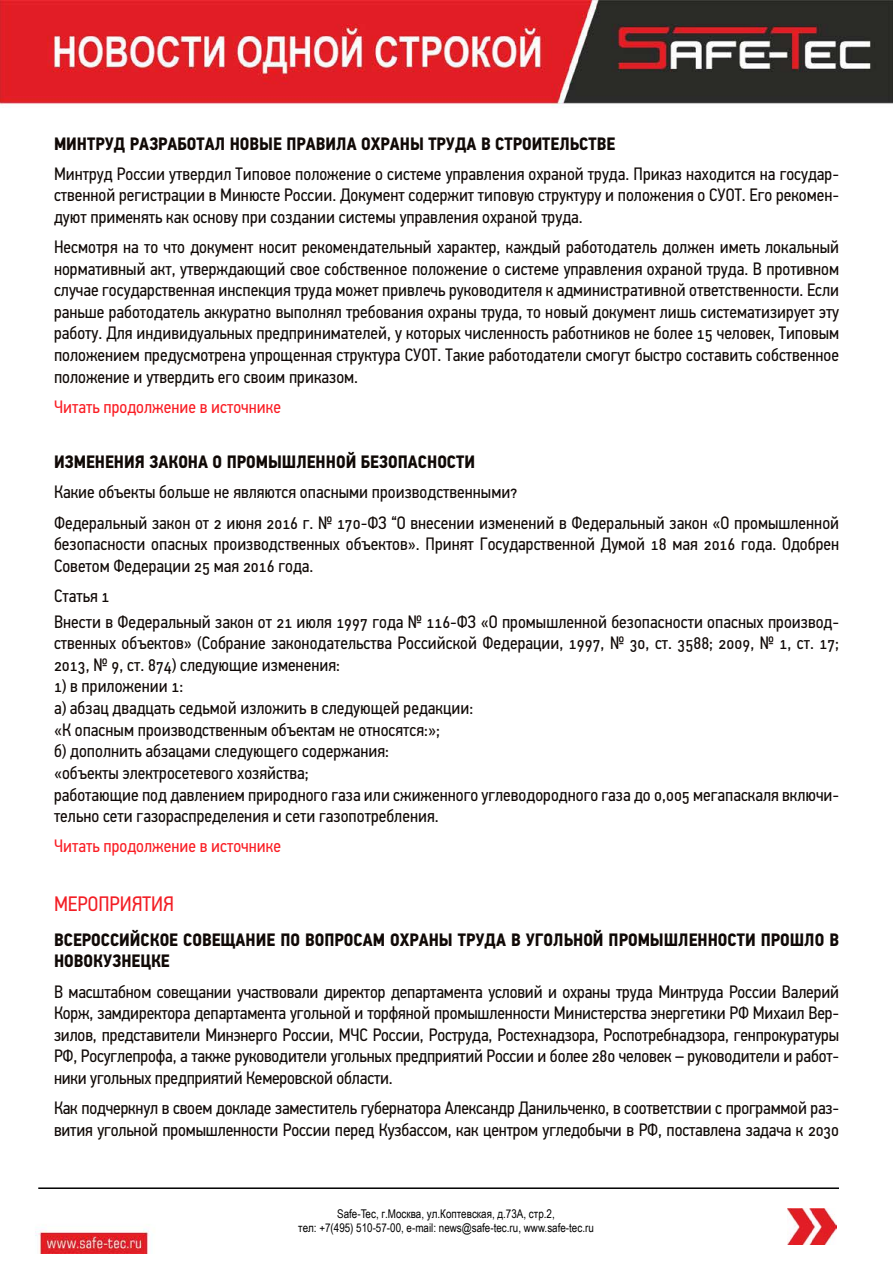
<style>
.page{position:relative;width:893px;height:1263px;background:#fff}
.page>*{position:absolute;margin:0;border:0;box-sizing:border-box;transform-origin:0 0}
.t1{font:21px "PF Din Text Cond Pro";color:#f31e25}
.t2{font:18px/21.6px "PF Din Text Cond Pro";color:#100906}
.t3{font:700 18px/21.6px "PF Din Text Cond Pro";color:#100906}
.t4{font:18px "PF Din Text Cond Pro";color:#fa1e25}
.t5{font:12px/14.4px "Arial Narrow";color:#000;text-align:center}
</style>
<div class="page">
<img style="left:0;top:0;width:893px;height:1254px">
<img style="left:787px;top:1209px;width:49px;height:35px">
<hr style="left:38px;top:1187px;width:801px;height:2px;background:#000">
<p class="t3" style="left:54px;top:132px;width:563px">МИНТРУД РАЗРАБОТАЛ НОВЫЕ ПРАВИЛА ОХРАНЫ ТРУДА В СТРОИТЕЛЬСТВЕ</p>
<p class="t2" style="left:54px;top:163px;width:787px;text-align:justify">Минтруд России утвердил Типовое положение о системе управления охраной труда. Приказ находится на государ&shy;ственной регистрации в Минюсте России. Документ содержит типовую структуру и положения о СУОТ. Его рекомен&shy;дуют применять как основу при создании системы управления охраной труда.</p>
<p class="t2" style="left:54px;top:236px;width:787px;text-align:justify">Несмотря на то что документ носит рекомендательный характер, каждый работодатель должен иметь локальный нормативный акт, утверждающий свое собственное положение о системе управления охраной труда. В противном случае государственная инспекция труда может привлечь руководителя к административной ответственности. Если раньше работодатель аккуратно выполнял требования охраны труда, то новый документ лишь систематизирует эту работу. Для индивидуальных предпринимателей, у которых численность работников не более 15 человек, Типовым положением предусмотрена упрощенная структура СУОТ. Такие работодатели смогут быстро составить собственное положение и утвердить его своим приказом.</p>
<p class="t4" style="left:54px;top:396px;width:228px">Читать продолжение в источнике</p>
<p class="t3" style="left:54px;top:451px;width:423px">ИЗМЕНЕНИЯ ЗАКОНА О ПРОМЫШЛЕННОЙ БЕЗОПАСНОСТИ</p>
<p class="t2" style="left:54px;top:477px;width:787px;line-height:30.2px">Какие объекты больше не являются опасными производственными?<br>Федеральный закон от 2 июня 2016 г. № 170-ФЗ “О внесении изменений в Федеральный закон «О промышленной</p>
<p class="t2" style="left:54px;top:533px;width:787px">безопасности опасных производственных объектов». Принят Государственной Думой 18 мая 2016 года. Одобрен<br>Советом Федерации 25 мая 2016 года.</p>
<p class="t2" style="left:54px;top:583px;width:787px;line-height:25.8px">Статья 1<br>Внести в Федеральный закон от 21 июля 1997 года № 116-ФЗ «О промышленной безопасности опасных производ-</p>
<p class="t2" style="left:54px;top:632px;width:787px">ственных объектов» (Собрание законодательства Российской Федерации, 1997, № 30, ст. 3588; 2009, № 1, ст. 17;<br>2013, № 9, ст. 874) следующие изменения:</p>
<p class="t2" style="left:54px;top:675px;width:787px">1) в приложении 1:<br>а) абзац двадцать седьмой изложить в следующей редакции:<br>«К опасным производственным объектам не относятся:»;<br>б) дополнить абзацами следующего содержания:<br>«объекты электросетевого хозяйства;<br>работающие под давлением природного газа или сжиженного углеводородного газа до 0,005 мегапаскаля включи&shy;тельно сети газораспределения и сети газопотребления.</p>
<p class="t4" style="left:54px;top:836px;width:228px">Читать продолжение в источнике</p>
<p class="t1" style="left:54px;top:892px;width:122px">МЕРОПРИЯТИЯ</p>
<p class="t3" style="left:54px;top:929px;width:787px">ВСЕРОССИЙСКОЕ СОВЕЩАНИЕ ПО ВОПРОСАМ ОХРАНЫ ТРУДА В УГОЛЬНОЙ ПРОМЫШЛЕННОСТИ ПРОШЛО В<br>НОВОКУЗНЕЦКЕ</p>
<p class="t2" style="left:54px;top:980px;width:787px;text-align:justify">В масштабном совещании участвовали директор департамента условий и охраны труда Минтруда России Валерий Корж, замдиректора департамента угольной и торфяной промышленности Министерства энергетики РФ Михаил Вер&shy;зилов, представители Минэнерго России, МЧС России, Роструда, Ростехнадзора, Роспотребнадзора, генпрокуратуры РФ, Росуглепрофа, а также руководители угольных предприятий России и более 280 человек – руководители и работ&shy;ники угольных предприятий Кемеровской области.</p>
<p class="t2" style="left:54px;top:1097px;width:787px">Как подчеркнул в своем докладе заместитель губернатора Александр Данильченко, в соответствии с программой раз&shy;вития угольной промышленности России перед Кузбассом, как центром угледобычи в РФ, поставлена задача к 2030</p>
<p class="t5" style="left:298px;top:1206px;width:297px">Safe-Tec, г.Москва, ул.Коптевская, д.73А, стр.2,<br>тел: +7(495) 510-57-00, e-mail: news@safe-tec.ru, www.safe-tec.ru</p>
</div>
